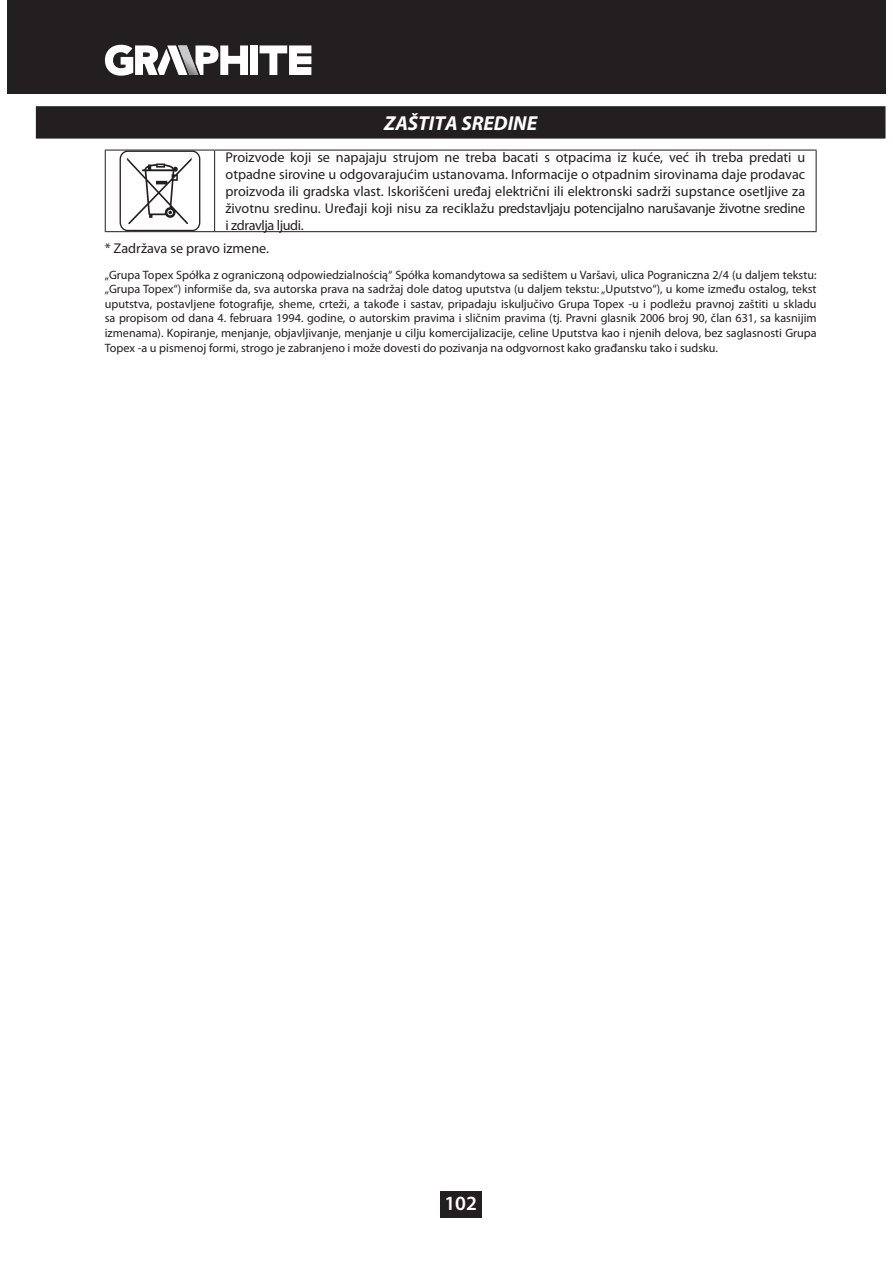
<style>
.page{position:relative;width:893px;height:1263px;background:#fff}
.page>*{position:absolute;margin:0;border:0;box-sizing:border-box;transform-origin:0 0}
.t1{font:italic 700 20.25px "Myriad Pro";color:#fff}
.t2{font:600 20.25px "Myriad Pro";color:#fff}
.t3{font:14.1px/17px "Myriad Pro";letter-spacing:-.025em;color:#231f20;text-align:justify}
.t4{font:14.1px "Myriad Pro";color:#231f20}
.t5{font:12.15px/14.5px "Myriad Pro";color:#231f20;text-align:justify}
</style>
<div class="page">
<div style="left:440px;top:1191px;width:41px;height:26px;background:#231f20"></div>
<div style="left:7px;top:0;width:878px;height:94px;background:#231f20"></div>
<hr style="left:885px;top:0;width:1px;height:94px;background:#231f20">
<svg style="left:260px;top:45px;width:51px;height:30px"></svg>
<div style="left:250px;top:45px;width:8px;height:30px;background:#fff"></div>
<svg style="left:105px;top:45px;width:143px;height:31px"></svg>
<div style="left:36px;top:106px;width:849px;height:33px;background:#231f20"></div>
<hr style="left:105px;top:150px;width:110px;height:1px;background:#231f20">
<hr style="left:105px;top:151px;width:1px;height:80px;background:#231f20">
<hr style="left:215px;top:150px;width:601px;height:1px;background:#231f20">
<hr style="left:214px;top:151px;width:1px;height:80px;background:#231f20">
<hr style="left:815px;top:151px;width:1px;height:80px;background:#231f20">
<hr style="left:105px;top:231px;width:711px;height:1px;background:#231f20">
<div style="left:120px;top:151px;width:80px;height:80px;border:1px solid #231f20;border-radius:8px"></div>
<svg style="left:127px;top:158px;width:65px;height:66px"></svg>
<h1 class="t1" style="left:384px;top:111px;width:155px">ZAŠTITA SREDINE</h1>
<p class="t3" style="left:226px;top:150px;width:581px">Proizvode koji se napajaju strujom ne treba bacati s otpacima iz kuće, već ih treba predati u otpadne sirovine u odgovarajućim ustanovama. Informacije o otpadnim sirovinama daje prodavac proizvoda ili gradska vlast. Iskorišćeni uređaj električni ili elektronski sadrži supstance osetljive za životnu sredinu. Uređaji koji nisu za reciklažu predstavljaju potencijalno narušavanje životne sredine i zdravlja ljudi.</p>
<p class="t4" style="left:105px;top:242px;width:166px">* Zadržava se pravo izmene.</p>
<p class="t5" style="left:105px;top:268px;width:713px">„Grupa Topex Spółka z ograniczoną odpowiedzialnością“ Spółka komandytowa sa sedištem u Varšavi, ulica Pograniczna 2/4 (u daljem tekstu: „Grupa Topex“) informiše da, sva autorska prava na sadržaj dole datog uputstva (u daljem tekstu: „Uputstvo“), u kome između ostalog, tekst uputstva, postavljene fotografije, sheme, crteži, a takođe i sastav, pripadaju iskuljučivo Grupa Topex -u i podležu pravnoj zaštiti u skladu sa propisom od dana 4. februara 1994. godine, o autorskim pravima i sličnim pravima (tj. Pravni glasnik 2006 broj 90, član 631, sa kasnijim izmenama). Kopiranje, menjanje, objavljivanje, menjanje u cilju komercijalizacije, celine Uputstva kao i njenih delova, bez saglasnosti Grupa Topex -a u pismenoj formi, strogo je zabranjeno i može dovesti do pozivanja na odgvornost kako građansku tako i sudsku.</p>
<h1 class="t2" style="left:444px;top:1191px;width:34px">102</h1>
</div>
